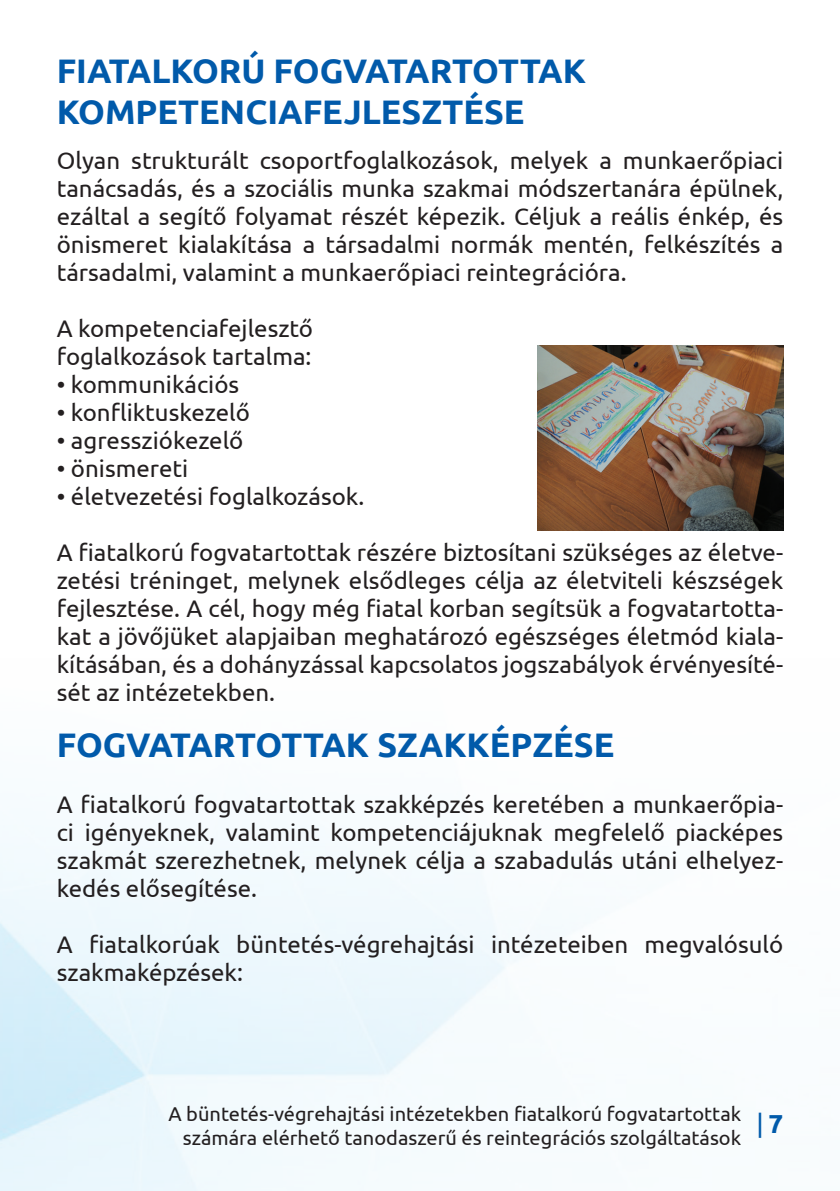
<style>
.page{position:relative;width:840px;height:1191px;background:#fff}
.page>*{position:absolute;margin:0;border:0;box-sizing:border-box;transform-origin:0 0}
.t1{font:700 34px/40.8px "Ubuntu";color:#015aaa}
.t2{font:26px "Ubuntu";color:#015aaa}
.t3{font:24px/28px "Ubuntu";color:#231f20;text-align:justify}
.t4{font:20px/24px "Ubuntu";color:#231f20;text-align:right}
.s1{font-weight:700}
</style>
<div class="page">
<img style="left:537px;top:346px;width:245px;height:184px">
<h1 class="t1" style="left:57px;top:50px;width:530px">FIATALKORÚ FOGVATARTOTTAK<br>KOMPETENCIAFEJLESZTÉSE</h1>
<p class="t3" style="left:57px;top:145px;width:727px">Olyan strukturált csoportfoglalkozások, melyek a munkaerőpiaci tanácsadás, és a szociális munka szakmai módszertanára épülnek, ezáltal a segítő folyamat részét képezik. Céljuk a reális énkép, és önismeret kialakítása a társadalmi normák mentén, felkészítés a társadalmi, valamint a munkaerőpiaci reintegrációra.</p>
<p class="t3" style="left:57px;top:313px;width:257px">A kompetenciafejlesztő foglalkozások tartalma:</p>
<p class="t3" style="left:57px;top:369px;width:184px">• kommunikációs</p>
<p class="t3" style="left:57px;top:397px;width:194px">• konfliktuskezelő</p>
<p class="t3" style="left:57px;top:425px;width:188px">• agressziókezelő</p>
<p class="t3" style="left:57px;top:453px;width:133px">• önismereti</p>
<p class="t3" style="left:57px;top:481px;width:309px">• életvezetési foglalkozások.</p>
<p class="t3" style="left:57px;top:537px;width:727px">A fiatalkorú fogvatartottak részére biztosítani szükséges az életve&shy;zetési tréninget, melynek elsődleges célja az életviteli készségek fejlesztése. A cél, hogy még fiatal korban segítsük a fogvatartotta&shy;kat a jövőjüket alapjaiban meghatározó egészséges életmód kiala&shy;kításában, és a dohányzással kapcsolatos jogszabályok érvényesíté&shy;sét az intézetekben.</p>
<h1 class="t1" style="left:57px;top:724px;width:558px">FOGVATARTOTTAK SZAKKÉPZÉSE</h1>
<p class="t3" style="left:57px;top:789px;width:727px">A fiatalkorú fogvatartottak szakképzés keretében a munkaerőpia&shy;ci igényeknek, valamint kompetenciájuknak megfelelő piacképes szakmát szerezhetnek, melynek célja a szabadulás utáni elhelyez&shy;kedés elősegítése.</p>
<p class="t3" style="left:57px;top:929px;width:727px">A fiatalkorúak büntetés-végrehajtási intézeteiben megvalósuló szakmaképzések:</p>
<p class="t4" style="left:168px;top:1100px;width:574px">A büntetés-végrehajtási intézetekben fiatalkorú fogvatartottak számára elérhető tanodaszerű és reintegrációs szolgáltatások</p>
<p class="t2" style="left:756px;top:1108px;width:28px">|<span class="s1">7</span></p>
</div>
